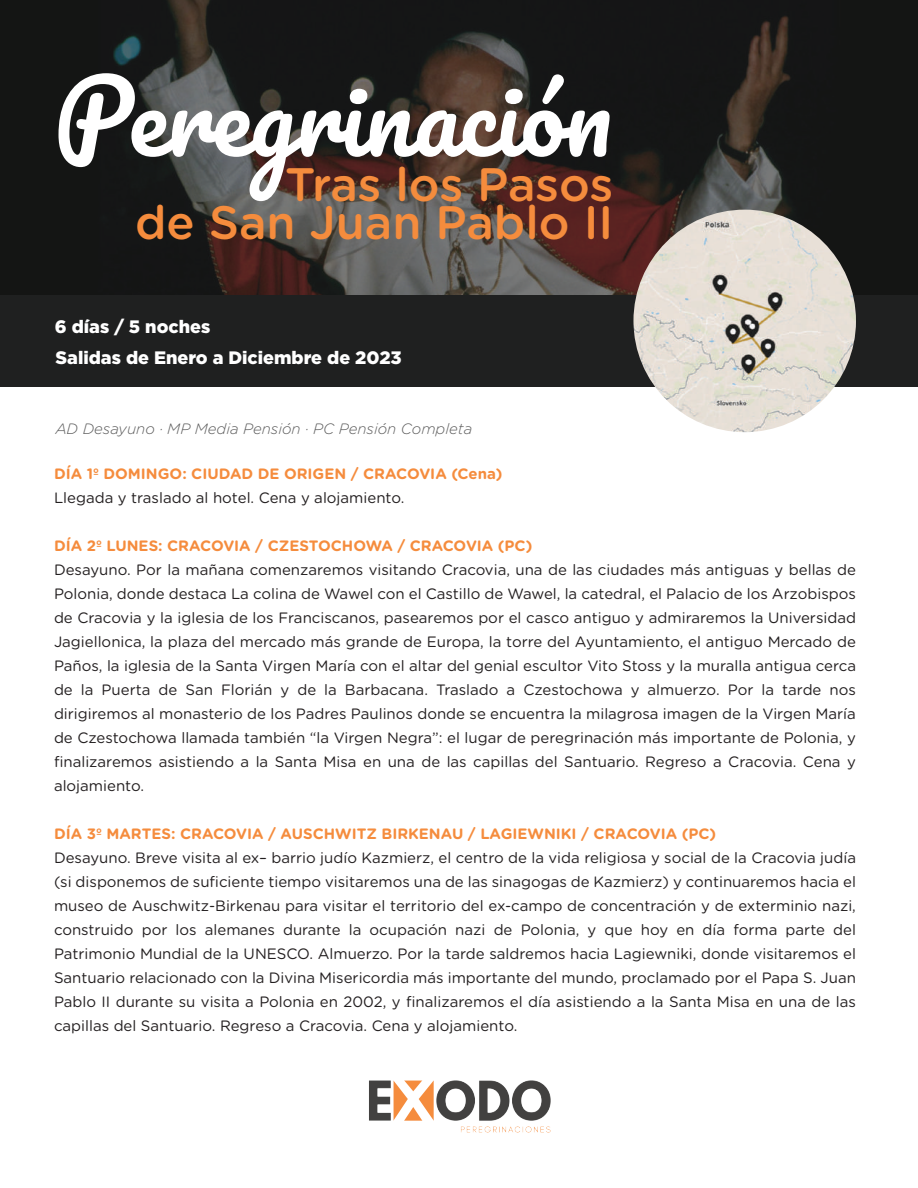
<style>
.page{position:relative;width:918px;height:1188px;background:#fff}
.page>*{position:absolute;margin:0;border:0;box-sizing:border-box;transform-origin:0 0}
.t1{font:98.25px "Pacifico";color:#fff}
.t2{font:500 46.95px/38.7px "Gotham Rounded";color:#f58c3d;text-align:right}
.t3{font:900 18px/31.8px "Gotham";color:#fff}
.t4{font:15px/24px "Gotham Rounded";color:#231f20;text-align:justify}
.t5{font:700 15px "Gotham Rounded";color:#f58c3d}
.t6{font:italic 300 15px "Gotham Rounded";color:#5d5d5d}
</style>
<div class="page">
<svg style="left:0;top:0;width:918px;height:295px;background:#2c2725"></svg>
<div style="left:0;top:295px;width:918px;height:92px;background:#1f2020"></div>
<img style="left:633px;top:210px;width:223px;height:222px;border-radius:111px">
<img style="left:369px;top:1080px;width:182px;height:53px">
<h1 class="t1" style="left:54px;top:65px;width:559px">Peregrinación</h1>
<h2 class="t2" style="left:135px;top:163px;width:480px">Tras los Pasos<br>de San Juan Pablo II</h2>
<p class="t3" style="left:55px;top:310px;width:348px">6 días / 5 noches<br>Salidas de Enero a Diciembre de 2023</p>
<p class="t6" style="left:56px;top:418px;width:418px">AD Desayuno · MP Media Pensión · PC Pensión Completa</p>
<p class="t5" style="left:54px;top:463px;width:450px">DÍA 1º DOMINGO: CIUDAD DE ORIGEN / CRACOVIA (Cena)</p>
<p class="t4" style="left:54px;top:485px;width:352px">Llegada y traslado al hotel. Cena y alojamiento.</p>
<p class="t5" style="left:54px;top:535px;width:480px">DÍA 2º LUNES: CRACOVIA / CZESTOCHOWA / CRACOVIA (PC)</p>
<p class="t4" style="left:54px;top:557px;width:804px">Desayuno. Por la mañana comenzaremos visitando Cracovia, una de las ciudades más antiguas y bellas de Polonia, donde destaca La colina de Wawel con el Castillo de Wawel, la catedral, el Palacio de los Arzobispos de Cracovia y la iglesia de los Franciscanos, pasearemos por el casco antiguo y admiraremos la Universidad Jagiellonica, la plaza del mercado más grande de Europa, la torre del Ayuntamiento, el antiguo Mercado de Paños, la iglesia de la Santa Virgen María con el altar del genial escultor Vito Stoss y la muralla antigua cerca de la Puerta de San Florián y de la Barbacana. Traslado a Czestochowa y almuerzo. Por la tarde nos dirigiremos al monasterio de los Padres Paulinos donde se encuentra la milagrosa imagen de la Virgen María de Czestochowa llamada también “la Virgen Negra”: el lugar de peregrinación más importante de Polonia, y finalizaremos asistiendo a la Santa Misa en una de las capillas del Santuario. Regreso a Cracovia. Cena y alojamiento.</p>
<p class="t5" style="left:54px;top:823px;width:664px">DÍA 3º MARTES: CRACOVIA / AUSCHWITZ BIRKENAU / LAGIEWNIKI / CRACOVIA (PC)</p>
<p class="t4" style="left:54px;top:845px;width:804px">Desayuno. Breve visita al ex– barrio judío Kazmierz, el centro de la vida religiosa y social de la Cracovia judía (si disponemos de suficiente tiempo visitaremos una de las sinagogas de Kazmierz) y continuaremos hacia el museo de Auschwitz-Birkenau para visitar el territorio del ex-campo de concentración y de exterminio nazi, construido por los alemanes durante la ocupación nazi de Polonia, y que hoy en día forma parte del Patrimonio Mundial de la UNESCO. Almuerzo. Por la tarde saldremos hacia Lagiewniki, donde visitaremos el Santuario relacionado con la Divina Misericordia más importante del mundo, proclamado por el Papa S. Juan Pablo II durante su visita a Polonia en 2002, y finalizaremos el día asistiendo a la Santa Misa en una de las capillas del Santuario. Regreso a Cracovia. Cena y alojamiento.</p>
</div>
